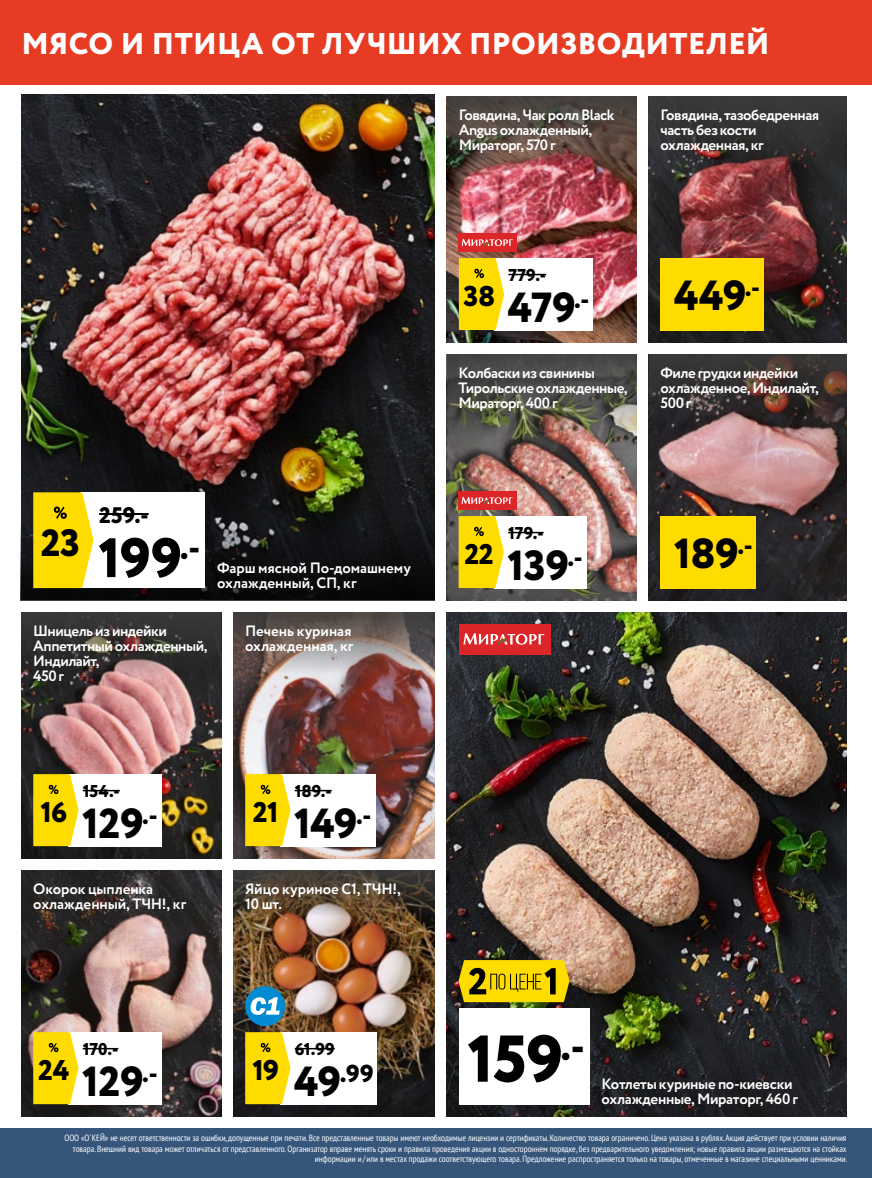
<style>
.page{position:relative;width:872px;height:1178px;background:#fff}
.page>*{position:absolute;margin:0;border:0;box-sizing:border-box;transform-origin:0 0}
.t1{font:800 66px "Circe";color:#000}
.t2{font:800 55.5px "Circe";color:#000}
.t3{font:800 42px "Circe";letter-spacing:-.005em;color:#000}
.t4{font:800 37.95px "Circe";color:#000}
.t5{font:800 30px "Circe";letter-spacing:.015em;color:#fff}
.t6{font:800 28.5px "Circe";letter-spacing:-.02em;color:#000}
.t7{font:800 24.45px "Circe";color:#000}
.t8{font:800 22.5px "Circe";color:#000}
.t9{font:800 17.1px "Circe";color:#000}
.t10{font:700 15px/15px "Circe";letter-spacing:-.025em;color:#fff}
.t11{font:700 15px/15px "Circe";letter-spacing:-.005em;color:#fff}
.t12{font:condensed 9px/10.5px "PT Sans";color:#fff;text-align:right}
.s1{font-size:42px}
</style>
<div class="page">
<img style="left:21px;top:684px;width:200px;height:174px">
<img style="left:446px;top:450px;width:190px;height:150px">
<img style="left:233px;top:684px;width:202px;height:174px">
<img style="left:233px;top:924px;width:202px;height:192px">
<img style="left:21px;top:870px;width:200px;height:246px">
<img style="left:447px;top:186px;width:189px;height:156px">
<img style="left:648px;top:436px;width:198px;height:164px">
<img style="left:21px;top:95px;width:414px;height:409px">
<img style="left:648px;top:174px;width:198px;height:168px">
<img style="left:447px;top:612px;width:399px;height:504px">
<svg style="left:21px;top:612px;width:200px;height:72px;background:#453d3b"></svg>
<svg style="left:648px;top:354px;width:198px;height:82px;background:#493c3a"></svg>
<img style="left:447px;top:96px;width:189px;height:90px">
<svg style="left:648px;top:96px;width:198px;height:78px;background:#3a3233"></svg>
<img style="left:233px;top:612px;width:202px;height:72px">
<img style="left:233px;top:870px;width:202px;height:54px">
<svg style="left:20px;top:504px;width:415px;height:96px;background:#131415"></svg>
<img style="left:446px;top:354px;width:190px;height:96px">
<div style="left:459px;top:1008px;width:130px;height:96px;background:#fff"></div>
<svg style="left:458px;top:960px;width:111px;height:42px;background:#d1b402"></svg>
<div style="left:0;top:1128px;width:872px;height:50px;background:#35557b"></div>
<div style="left:494px;top:258px;width:99px;height:72px;background:#fff"></div>
<hr style="left:508px;top:274px;width:38px;height:1px;background:#000">
<svg style="left:459px;top:258px;width:45px;height:72px;background:#fbdc17"></svg>
<div style="left:69px;top:774px;width:93px;height:72px;background:#fff"></div>
<hr style="left:83px;top:790px;width:37px;height:1px;background:#000">
<svg style="left:33px;top:774px;width:45px;height:72px;background:#f9da15"></svg>
<div style="left:458px;top:491px;width:58px;height:19px;background:#dc2528"></div>
<svg style="left:461px;top:497px;width:51px;height:7px"></svg>
<div style="left:494px;top:516px;width:92px;height:72px;background:#fff"></div>
<hr style="left:508px;top:532px;width:35px;height:1px;background:#000">
<svg style="left:458px;top:516px;width:46px;height:72px;background:#f9da19"></svg>
<div style="left:280px;top:774px;width:96px;height:72px;background:#fff"></div>
<hr style="left:295px;top:790px;width:37px;height:1px;background:#000">
<svg style="left:245px;top:774px;width:45px;height:72px;background:#fadb15"></svg>
<div style="left:280px;top:1032px;width:97px;height:72px;background:#fff"></div>
<hr style="left:295px;top:1048px;width:40px;height:1px;background:#000">
<svg style="left:245px;top:1032px;width:45px;height:72px;background:#fada15"></svg>
<div style="left:245px;top:986px;width:40px;height:40px;background:#008bd2;border-radius:50%"></div>
<svg style="left:250px;top:997px;width:30px;height:18px"></svg>
<div style="left:69px;top:1032px;width:93px;height:72px;background:#fff"></div>
<hr style="left:83px;top:1048px;width:35px;height:1px;background:#000">
<svg style="left:33px;top:1032px;width:45px;height:72px;background:#fadb15"></svg>
<div style="left:459px;top:624px;width:92px;height:30px;background:#dc2528"></div>
<svg style="left:463px;top:633px;width:81px;height:12px"></svg>
<div style="left:80px;top:492px;width:125px;height:96px;background:#fff"></div>
<hr style="left:99px;top:513px;width:50px;height:2px;background:#000">
<svg style="left:33px;top:492px;width:60px;height:96px;background:#f9da16"></svg>
<div style="left:660px;top:258px;width:104px;height:72px;background:#ffdc00"></div>
<div style="left:459px;top:233px;width:58px;height:19px;background:#dc2528"></div>
<svg style="left:462px;top:239px;width:51px;height:7px"></svg>
<div style="left:660px;top:516px;width:96px;height:72px;background:#ffdc00"></div>
<div style="left:0;top:0;width:872px;height:84px;background:#e73b23"></div>
<h3 class="t5" style="left:21px;top:23px;width:749px">МЯСО И ПТИЦА ОТ ЛУЧШИХ ПРОИЗВОДИТЕЛЕЙ</h3>
<h3 class="t10" style="left:459px;top:108px;width:157px">Говядина, Чак ролл Black<br>Angus охлажденный,<br>Мираторг, 570 г</h3>
<h3 class="t10" style="left:660px;top:108px;width:160px">Говядина, тазобедренная часть без кости охлажденная, кг</h3>
<h3 class="t6" style="left:463px;top:277px;width:33px">38</h3>
<h3 class="t9" style="left:508px;top:264px;width:39px">779.-</h3>
<h3 class="t3" style="left:508px;top:279px;width:83px">479<sup>.-</sup></h3>
<h3 class="t3" style="left:674px;top:267px;width:88px">449<sup>.-</sup></h3>
<h3 class="t10" style="left:458px;top:366px;width:170px">Колбаски из свинины<br>Тирольские охлажденные,<br>Мираторг, 400 г</h3>
<h3 class="t10" style="left:660px;top:366px;width:160px">Филе грудки индейки охлажденное, Индилайт,<br>500 г</h3>
<h3 class="t8" style="left:99px;top:500px;width:51px">259.-</h3>
<h3 class="t4" style="left:41px;top:517px;width:41px">23</h3>
<h2 class="t2" style="left:98px;top:520px;width:104px">199<sup>.-</sup></h2>
<h3 class="t11" style="left:217px;top:561px;width:195px">Фарш мясной По-домашнему охлажденный, СП, кг</h3>
<h3 class="t6" style="left:464px;top:535px;width:31px">22</h3>
<h3 class="t9" style="left:508px;top:522px;width:37px">179.-</h3>
<h3 class="t3" style="left:507px;top:537px;width:77px">139<sup>.-</sup></h3>
<h3 class="t3" style="left:674px;top:525px;width:80px">189<sup>.-</sup></h3>
<h3 class="t10" style="left:33px;top:624px;width:176px">Шницель из индейки<br>Аппетитный охлажденный,<br>Индилайт,<br>450 г</h3>
<h3 class="t11" style="left:245px;top:624px;width:110px">Печень куриная охлажденная, кг</h3>
<h3 class="t9" style="left:83px;top:780px;width:39px">154.-</h3>
<h3 class="t9" style="left:295px;top:780px;width:39px">189.-</h3>
<h3 class="t6" style="left:41px;top:793px;width:28px">16</h3>
<h3 class="t3" style="left:82px;top:795px;width:77px">129<sup>.-</sup></h3>
<h3 class="t6" style="left:253px;top:793px;width:27px">21</h3>
<h3 class="t3" style="left:294px;top:795px;width:79px">149<sup>.-</sup></h3>
<h3 class="t11" style="left:33px;top:882px;width:154px">Окорок цыпленка охлажденный, ТЧН!, кг</h3>
<h3 class="t11" style="left:245px;top:882px;width:157px">Яйцо куриное С1, ТЧН!,<br>10 шт.</h3>
<h3 class="t6" style="left:38px;top:1051px;width:33px">24</h3>
<h3 class="t9" style="left:83px;top:1038px;width:37px">170.-</h3>
<h3 class="t3" style="left:82px;top:1053px;width:77px">129<sup>.-</sup></h3>
<h3 class="t6" style="left:252px;top:1051px;width:28px">19</h3>
<h3 class="t9" style="left:295px;top:1038px;width:42px">61.99</h3>
<h3 class="t7" style="left:294px;top:1057px;width:81px"><span class="s1">49</span>.99</h3>
<h1 class="t1" style="left:467px;top:1014px;width:119px">159<sup>.-</sup></h1>
<h3 class="t10" style="left:601px;top:1077px;width:198px">Котлеты куриные по-киевски охлажденные, Мираторг, 460 г</h3>
<p class="t12" style="left:64px;top:1132px;width:784px">ООО «О´КЕЙ» не несет ответственности за ошибки, допущенные при печати. Все представленные товары имеют необходимые лицензии и сертификаты. Количество товара ограничено. Цена указана в рублях. Акция действует при условии наличия товара. Внешний вид товара может отличаться от представленного. Организатор вправе менять сроки и правила проведения акции в одностороннем порядке, без предварительного уведомления; новые правила акции размещаются на стойках информации и / или в местах продажи соответствующего товара. Предложение распространяется только на товары, отмеченные в магазине специальными ценниками.</p>
</div>
